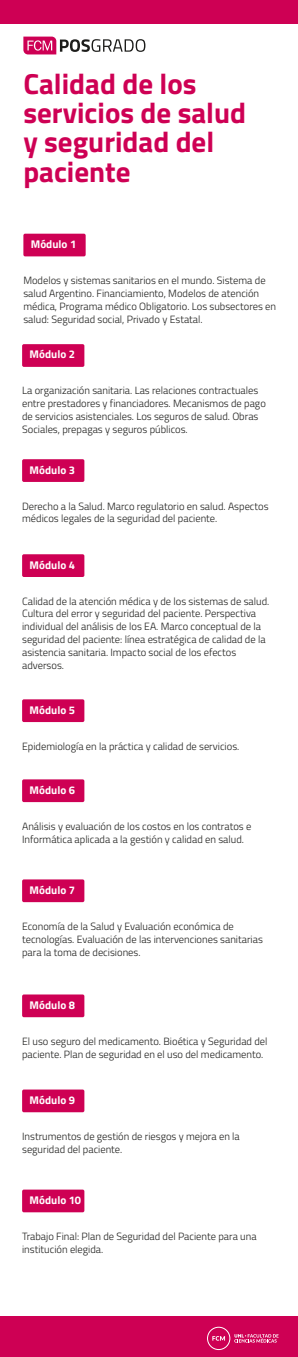
<style>
.page{position:relative;width:298px;height:1357px;background:#fff}
.page>*{position:absolute;margin:0;border:0;box-sizing:border-box;transform-origin:0 0}
.t1{font:700 29px/29.3px "Titillium Web";color:#ce0054}
.t2{font:700 11.15px "Titillium Web";color:#fff}
.t3{font:300 10.5px/12.9px "Titillium Web";color:#1d1d1b}
</style>
<div class="page">
<svg style="left:23px;top:37px;width:123px;height:17px"></svg>
<div style="left:23px;top:234px;width:63px;height:22px;background:#ce0054;border-radius:2px"></div>
<div style="left:22px;top:344px;width:62px;height:23px;background:#ce0054;border-radius:2px"></div>
<div style="left:22px;top:459px;width:62px;height:23px;background:#ce0054;border-radius:2px"></div>
<div style="left:22px;top:554px;width:62px;height:23px;background:#ce0054;border-radius:2px"></div>
<div style="left:22px;top:699px;width:62px;height:23px;background:#ce0054;border-radius:2px"></div>
<div style="left:22px;top:779px;width:62px;height:23px;background:#ce0054;border-radius:2px"></div>
<div style="left:22px;top:879px;width:62px;height:23px;background:#ce0054;border-radius:2px"></div>
<div style="left:0;top:1316px;width:298px;height:40px;background:#ce0054"></div>
<svg style="left:234px;top:1334px;width:44px;height:8px"></svg>
<div style="left:207px;top:1326px;width:23px;height:23px;border:1px solid #fff;border-radius:50%"></div>
<svg style="left:212px;top:1336px;width:13px;height:4px"></svg>
<div style="left:0;top:0;width:298px;height:24px;background:#ce0054"></div>
<div style="left:22px;top:994px;width:62px;height:23px;background:#ce0054;border-radius:2px"></div>
<div style="left:22px;top:1089px;width:62px;height:23px;background:#ce0054;border-radius:2px"></div>
<div style="left:22px;top:1189px;width:62px;height:23px;background:#ce0054;border-radius:2px"></div>
<h1 class="t1" style="left:23px;top:67px;width:224px">Calidad de los servicios de salud y seguridad del paciente</h1>
<p class="t2" style="left:31px;top:235px;width:47px">Módulo 1</p>
<p class="t3" style="left:23px;top:273px;width:254px">Modelos y sistemas sanitarios en el mundo. Sistema de salud Argentino. Financiamiento, Modelos de atención médica, Programa médico Obligatorio. Los subsectores en salud: Seguridad social, Privado y Estatal.</p>
<p class="t2" style="left:30px;top:346px;width:47px">Módulo 2</p>
<p class="t3" style="left:22px;top:384px;width:245px">La organización sanitaria. Las relaciones contractuales entre prestadores y financiadores. Mecanismos de pago de servicios asistenciales. Los seguros de salud. Obras Sociales, prepagas y seguros públicos.</p>
<p class="t2" style="left:30px;top:461px;width:47px">Módulo 3</p>
<p class="t3" style="left:22px;top:499px;width:248px">Derecho a la Salud. Marco regulatorio en salud. Aspectos médicos legales de la seguridad del paciente.</p>
<p class="t2" style="left:30px;top:556px;width:47px">Módulo 4</p>
<p class="t3" style="left:22px;top:594px;width:248px">Calidad de la atención médica y de los sistemas de salud.<br>Cultura del error y seguridad del paciente. Perspectiva individual del análisis de los EA. Marco conceptual de la seguridad del paciente: línea estratégica de calidad de la asistencia sanitaria. Impacto social de los efectos adversos.</p>
<p class="t2" style="left:30px;top:701px;width:47px">Módulo 5</p>
<p class="t3" style="left:22px;top:739px;width:219px">Epidemiología en la práctica y calidad de servicios.</p>
<p class="t2" style="left:30px;top:781px;width:47px">Módulo 6</p>
<p class="t3" style="left:22px;top:819px;width:231px">Análisis y evaluación de los costos en los contratos e<br>Informática aplicada a la gestión y calidad en salud.</p>
<p class="t2" style="left:30px;top:881px;width:47px">Módulo 7</p>
<p class="t3" style="left:22px;top:919px;width:242px">Economía de la Salud y Evaluación económica de tecnologías. Evaluación de las intervenciones sanitarias para la toma de decisiones.</p>
<p class="t2" style="left:30px;top:996px;width:47px">Módulo 8</p>
<p class="t3" style="left:22px;top:1034px;width:247px">El uso seguro del medicamento. Bioética y Seguridad del paciente. Plan de seguridad en el uso del medicamento.</p>
<p class="t2" style="left:30px;top:1091px;width:47px">Módulo 9</p>
<p class="t3" style="left:22px;top:1129px;width:219px">Instrumentos de gestión de riesgos y mejora en la seguridad del paciente.</p>
<p class="t2" style="left:30px;top:1191px;width:53px">Módulo 10</p>
<p class="t3" style="left:22px;top:1229px;width:236px">Trabajo Final: Plan de Seguridad del Paciente para una institución elegida.</p>
</div>
